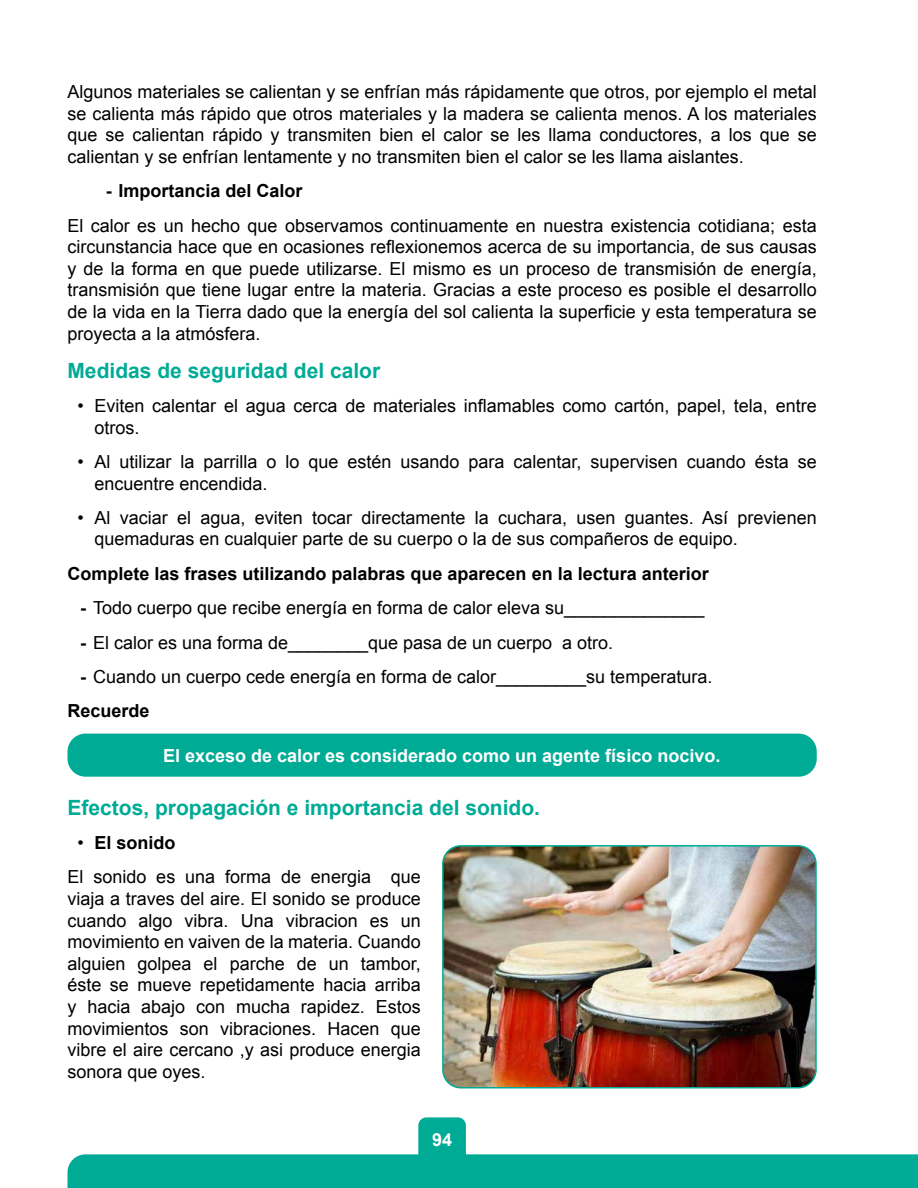
<style>
.page{position:relative;width:918px;height:1188px;background:#fff}
.page>*{position:absolute;margin:0;border:0;box-sizing:border-box;transform-origin:0 0}
.t1{font:700 21px "Arial";color:#00ab96}
.t2{font:18px/21.6px "Arial";color:#000}
.t3{font:700 18px "Arial";color:#000}
.t4{font:700 18px "Arial";color:#fff}
.s1{font-weight:700}
</style>
<div class="page">
<div style="left:68px;top:1154px;width:850px;height:34px;background:#00ab96"></div>
<div style="left:418px;top:1117px;width:48px;height:54px;background:#00ab96;border-radius:8px"></div>
<div style="left:68px;top:734px;width:749px;height:43px;background:#00ab96;border-radius:18px"></div>
<img style="left:445px;top:848px;width:369px;height:238px">
<div style="left:442px;top:845px;width:375px;height:244px;border:2px solid #00ab96;border-radius:18px"></div>
<p class="t2" style="left:68px;top:81px;width:751px;text-align:justify">Algunos materiales se calientan y se enfrían más rápidamente que otros, por ejemplo el metal se calienta más rápido que otros materiales y la madera se calienta menos. A los materiales que se calientan rápido y transmiten bien el calor se les llama conductores, a los que se calientan y se enfrían lentamente y no transmiten bien el calor se les llama aislantes.</p>
<p class="t3" style="left:106px;top:178px;width:198px">- Importancia del Calor</p>
<p class="t2" style="left:68px;top:214px;width:751px;text-align:justify">El calor es un hecho que observamos continuamente en nuestra existencia cotidiana; esta circunstancia hace que en ocasiones reflexionemos acerca de su importancia, de sus causas y de la forma en que puede utilizarse. El mismo es un proceso de transmisión de energía, transmisión que tiene lugar entre la materia. Gracias a este proceso es posible el desarrollo de la vida en la Tierra dado que la energía del sol calienta la superficie y esta temperatura se proyecta a la atmósfera.</p>
<p class="t1" style="left:68px;top:355px;width:314px">Medidas de seguridad del calor</p>
<p class="t2" style="left:95px;top:395px;width:724px;text-indent:-17px">• Eviten calentar el agua cerca de materiales inflamables como cartón, papel, tela, entre otros.</p>
<p class="t2" style="left:95px;top:451px;width:724px;text-indent:-17px">• Al utilizar la parrilla o lo que estén usando para calentar, supervisen cuando ésta se encuentre encendida.</p>
<p class="t2" style="left:95px;top:507px;width:724px;text-indent:-17px">• Al vaciar el agua, eviten tocar directamente la cuchara, usen guantes. Así previenen quemaduras en cualquier parte de su cuerpo o la de sus compañeros de equipo.</p>
<p class="t3" style="left:68px;top:561px;width:643px">Complete las frases utilizando palabras que aparecen en la lectura anterior</p>
<p class="t2" style="left:80px;top:597px;width:626px"><span class="s1">-</span> Todo cuerpo que recibe energía en forma de calor eleva su______________</p>
<p class="t2" style="left:80px;top:631px;width:535px"><span class="s1">-</span> El calor es una forma de________que pasa de un cuerpo a otro.</p>
<p class="t2" style="left:68px;top:659px;width:646px;line-height:34.3px;text-indent:13px"><span class="s1">-</span> Cuando un cuerpo cede energía en forma de calor_________su temperatura.<br><span class="s1">Recuerde</span></p>
<p class="t4" style="left:163px;top:743px;width:559px">El exceso de calor es considerado como un agente físico nocivo.</p>
<p class="t1" style="left:68px;top:792px;width:474px">Efectos, propagación e importancia del sonido.</p>
<p class="t2" style="left:68px;top:825px;width:355px;line-height:34.3px;text-indent:10px">• <span class="s1">El sonido<br></span>El sonido es una forma de energia que</p>
<p class="t2" style="left:68px;top:888px;width:355px;text-align:justify">viaja a traves del aire. El sonido se produce cuando algo vibra. Una vibracion es un movimiento en vaiven de la materia. Cuando alguien golpea el parche de un tambor, éste se mueve repetidamente hacia arriba y hacia abajo con mucha rapidez. Estos movimientos son vibraciones. Hacen que vibre el aire cercano ,y asi produce energia sonora que oyes.</p>
<p class="t4" style="left:432px;top:1127px;width:22px">94</p>
</div>
